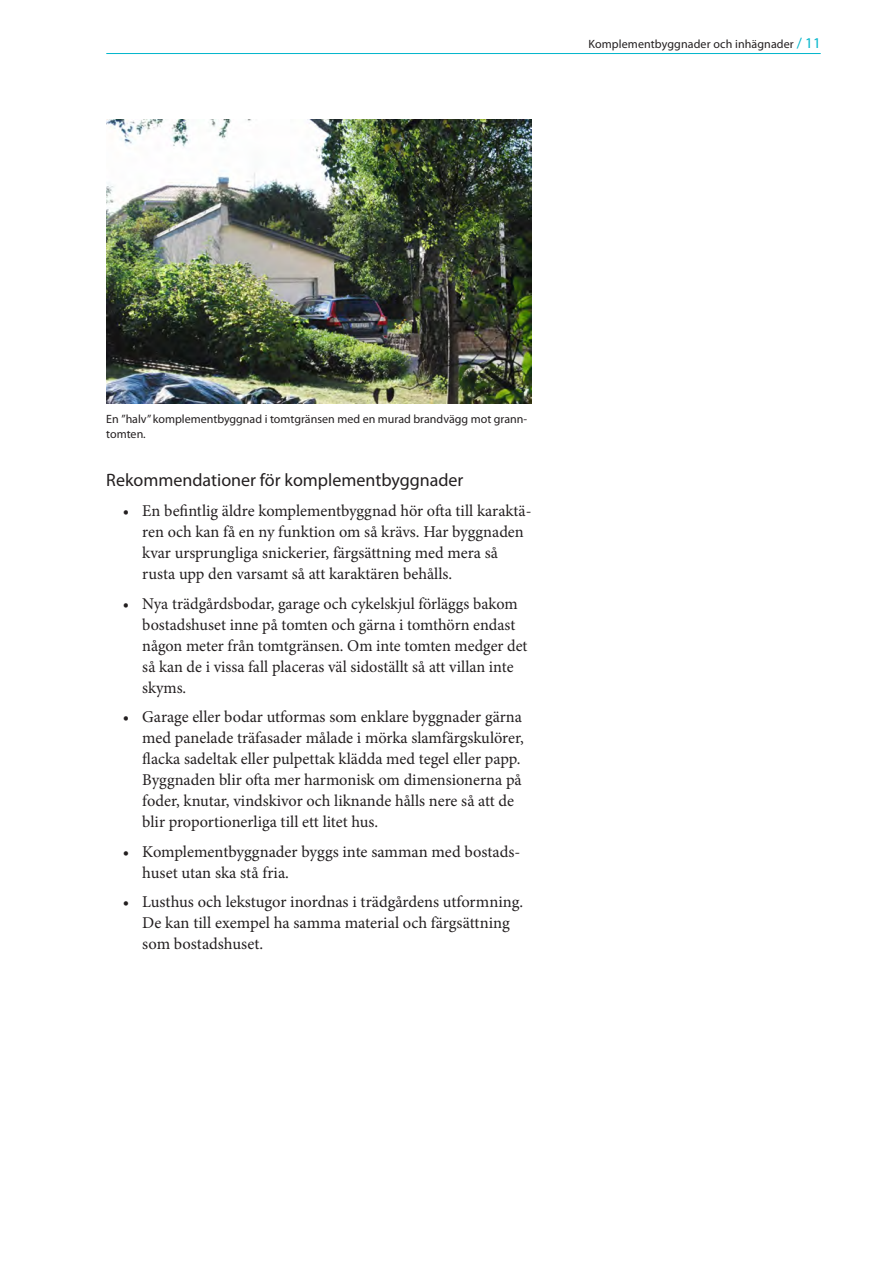
<style>
.page{position:relative;width:893px;height:1263px;background:#fff}
.page>*{position:absolute;margin:0;border:0;box-sizing:border-box;transform-origin:0 0}
.Ny_Rubrik_3{font:18px "Myriad Pro";color:#231f20}
.Punktlista{font:16.5px/21px "Minion Pro";color:#231f20}
.Ny_Bildtext{font:12px/15px "Myriad Pro";color:#231f20}
.s1{font-size:15px;color:#00b5cb}
</style>
<div class="page">
<hr style="left:106px;top:53px;width:715px;height:1px;background:#00b5cb">
<img style="left:106px;top:119px;width:425px;height:285px">
<p class="Ny_Bildtext" style="left:588px;top:36px;width:234px">Komplementbyggnader och inhägnader <span class="s1">/ 11</span></p>
<p class="Ny_Bildtext" style="left:106px;top:412px;width:422px">En ”halv” komplementbyggnad i tomtgränsen med en murad brandvägg mot grann&shy;tomten.</p>
<p class="Ny_Rubrik_3" style="left:106px;top:469px;width:359px">Rekommendationer för komplementbyggnader</p>
<p class="Punktlista" style="left:142px;top:500px;width:391px;text-indent:-20px">• En befintlig äldre komplementbyggnad hör ofta till karaktä&shy;ren och kan få en ny funktion om så krävs. Har byggnaden kvar ursprungliga snickerier, färgsättning med mera så rusta upp den varsamt så att karaktären behålls.</p>
<p class="Punktlista" style="left:142px;top:593px;width:387px;text-indent:-20px">• Nya trädgårdsbodar, garage och cykelskjul förläggs bakom bostadshuset inne på tomten och gärna i tomthörn endast någon meter från tomtgränsen. Om inte tomten medger det så kan de i vissa fall placeras väl sidoställt så att villan inte skyms.</p>
<p class="Punktlista" style="left:142px;top:706px;width:383px;text-indent:-20px">• Garage eller bodar utformas som enklare byggnader gärna med panelade träfasader målade i mörka slamfärgskulörer, flacka sadeltak eller pulpettak klädda med tegel eller papp.<br>Byggnaden blir ofta mer harmonisk om dimensionerna på foder, knutar, vindskivor och liknande hålls nere så att de blir proportionerliga till ett litet hus.</p>
<p class="Punktlista" style="left:142px;top:841px;width:380px;text-indent:-20px">• Komplementbyggnader byggs inte samman med bostads&shy;huset utan ska stå fria.</p>
<p class="Punktlista" style="left:142px;top:891px;width:382px;text-indent:-20px">• Lusthus och lekstugor inordnas i trädgårdens utformning.<br>De kan till exempel ha samma material och färgsättning som bostadshuset.</p>
</div>
